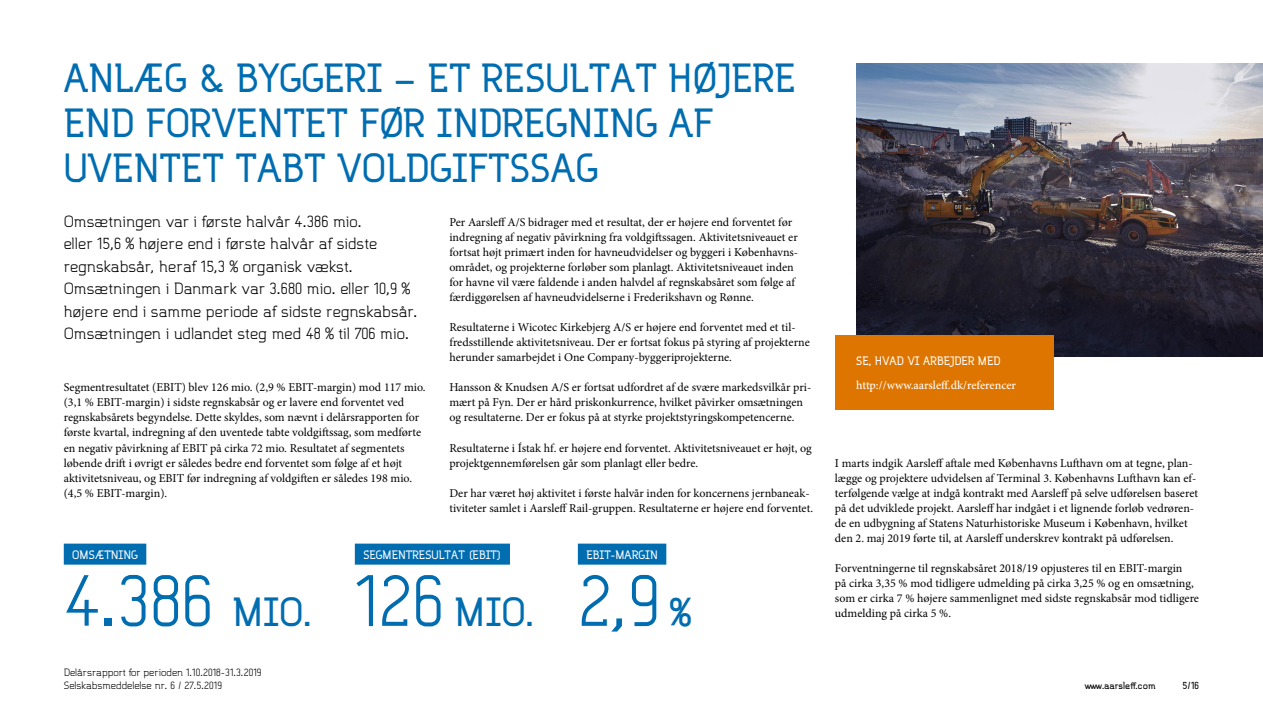
<style>
.page{position:relative;width:1263px;height:711px;background:#fff}
.page>*{position:absolute;margin:0;border:0;box-sizing:border-box;transform-origin:0 0}
.t1{font:67.5px "B Ruston.";color:#006db1}
.t2{font:700 37.5px/45px "B Ruston.";color:#006db1}
.t3{font:15px/22.5px "B Ruston.";color:#000}
.t4{font:12px/15px "Minion Pro";color:#000}
.t5{font:500 12px "Minion Pro";color:#fff}
.t6{font:700 11.25px "B Ruston.";color:#fff}
.t7{font:9.75px/13.5px "B Ruston.";color:#000}
.t8{font:700 9.75px "B Ruston.";color:#000}
.s1{font-weight:700;font-size:37.5px}
.s2{font-weight:400;font-size:67.5px}
</style>
<div class="page">
<img style="left:856px;top:64px;width:407px;height:292px">
<div style="left:835px;top:335px;width:218px;height:75px;background:#dd7500"></div>
<div style="left:64px;top:543px;width:82px;height:21px;background:#006db1"></div>
<div style="left:355px;top:543px;width:155px;height:21px;background:#006db1"></div>
<div style="left:578px;top:543px;width:88px;height:21px;background:#006db1"></div>
<h2 class="t2" style="left:64px;top:55px;width:734px">ANLÆG &amp; BYGGERI – ET RESULTAT HØJERE<br>END FORVENTET FØR INDREGNING AF<br>UVENTET TABT VOLDGIFTSSAG</h2>
<p class="t3" style="left:64px;top:209px;width:355px">Omsætningen var i første halvår 4.386 mio.<br>eller 15,6 % højere end i første halvår af sidste regnskabsår, heraf 15,3 % organisk vækst.<br>Omsætningen i Danmark var 3.680 mio. eller 10,9 % højere end i samme periode af sidste regnskabsår.<br>Omsætningen i udlandet steg med 48 % til 706 mio.</p>
<p class="t4" style="left:64px;top:380px;width:363px">Segmentresultatet (EBIT) blev 126 mio. (2,9 % EBIT-margin) mod 117 mio. (3,1 % EBIT-margin) i sidste regnskabsår og er lavere end forventet ved regnskabsårets begyndelse. Dette skyldes, som nævnt i delårsrapporten for første kvartal, indregning af den uventede tabte voldgiftssag, som medførte en negativ påvirkning af EBIT på cirka 72 mio. Resultatet af segmentets løbende drift i øvrigt er således bedre end forventet som følge af et højt aktivitetsniveau, og EBIT før indregning af voldgiften er således 198 mio. (4,5 % EBIT-margin).</p>
<p class="t4" style="left:449px;top:215px;width:350px">Per Aarsleff A/S bidrager med et resultat, der er højere end forventet før indregning af negativ påvirkning fra voldgiftssagen. Aktivitetsniveauet er fortsat højt primært inden for havneudvidelser og byggeri i Københavns&shy;området, og projekterne forløber som planlagt. Aktivitetsniveauet inden for havne vil være faldende i anden halvdel af regnskabsåret som følge af færdiggørelsen af havneudvidelserne i Frederikshavn og Rønne.</p>
<p class="t4" style="left:449px;top:320px;width:362px">Resultaterne i Wicotec Kirkebjerg A/S er højere end forventet med et til&shy;fredsstillende aktivitetsniveau. Der er fortsat fokus på styring af projekterne herunder samarbejdet i One Company-byggeriprojekterne.</p>
<p class="t4" style="left:449px;top:380px;width:364px">Hansson &amp; Knudsen A/S er fortsat udfordret af de svære markedsvilkår pri&shy;mært på Fyn. Der er hård priskonkurrence, hvilket påvirker omsætningen og resultaterne. Der er fokus på at styrke projektstyringskompetencerne.</p>
<p class="t4" style="left:449px;top:440px;width:364px">Resultaterne i Ístak hf. er højere end forventet. Aktivitetsniveauet er højt, og projektgennemførelsen går som planlagt eller bedre.</p>
<p class="t4" style="left:449px;top:485px;width:365px">Der har været høj aktivitet i første halvår inden for koncernens jernbaneak&shy;tiviteter samlet i Aarsleff Rail-gruppen. Resultaterne er højere end forventet.</p>
<p class="t6" style="left:72px;top:547px;width:67px">OMSÆTNING</p>
<h1 class="t1" style="left:64px;top:550px;width:249px">4.386 <span class="s1">MIO.</span></h1>
<p class="t7" style="left:64px;top:664px;width:199px">Delårsrapport for perioden 1.10.2018-31.3.2019<br>Selskabsmeddelelse nr. 6 / 27.5.2019</p>
<p class="t6" style="left:363px;top:547px;width:140px">SEGMENTRESULTAT (EBIT)</p>
<h2 class="t2" style="left:355px;top:589px;width:180px"><span class="s2">126</span> MIO.</h2>
<p class="t6" style="left:586px;top:547px;width:73px">EBIT-MARGIN</p>
<h1 class="t1" style="left:578px;top:550px;width:115px">2,9 <span class="s1">%</span></h1>
<p class="t6" style="left:856px;top:354px;width:146px">SE, HVAD VI ARBEJDER MED</p>
<p class="t5" style="left:856px;top:376px;width:161px">http://www.aarsleff.dk/referencer</p>
<p class="t4" style="left:835px;top:455px;width:365px">I marts indgik Aarsleff aftale med Københavns Lufthavn om at tegne, plan&shy;lægge og projektere udvidelsen af Terminal 3. Københavns Lufthavn kan ef&shy;terfølgende vælge at indgå kontrakt med Aarsleff på selve udførelsen baseret på det udviklede projekt. Aarsleff har indgået i et lignende forløb vedrøren&shy;de en udbygning af Statens Naturhistoriske Museum i København, hvilket den 2. maj 2019 førte til, at Aarsleff underskrev kontrakt på udførelsen.</p>
<p class="t4" style="left:835px;top:560px;width:366px">Forventningerne til regnskabsåret 2018/19 opjusteres til en EBIT-margin<br>på cirka 3,35 % mod tidligere udmelding på cirka 3,25 % og en omsætning, som er cirka 7 % højere sammenlignet med sidste regnskabsår mod tidligere udmelding på cirka 5 %.</p>
<p class="t8" style="left:1084px;top:679px;width:73px">www.aarsleff.com</p>
<p class="t8" style="left:1182px;top:679px;width:18px">5/16</p>
</div>
